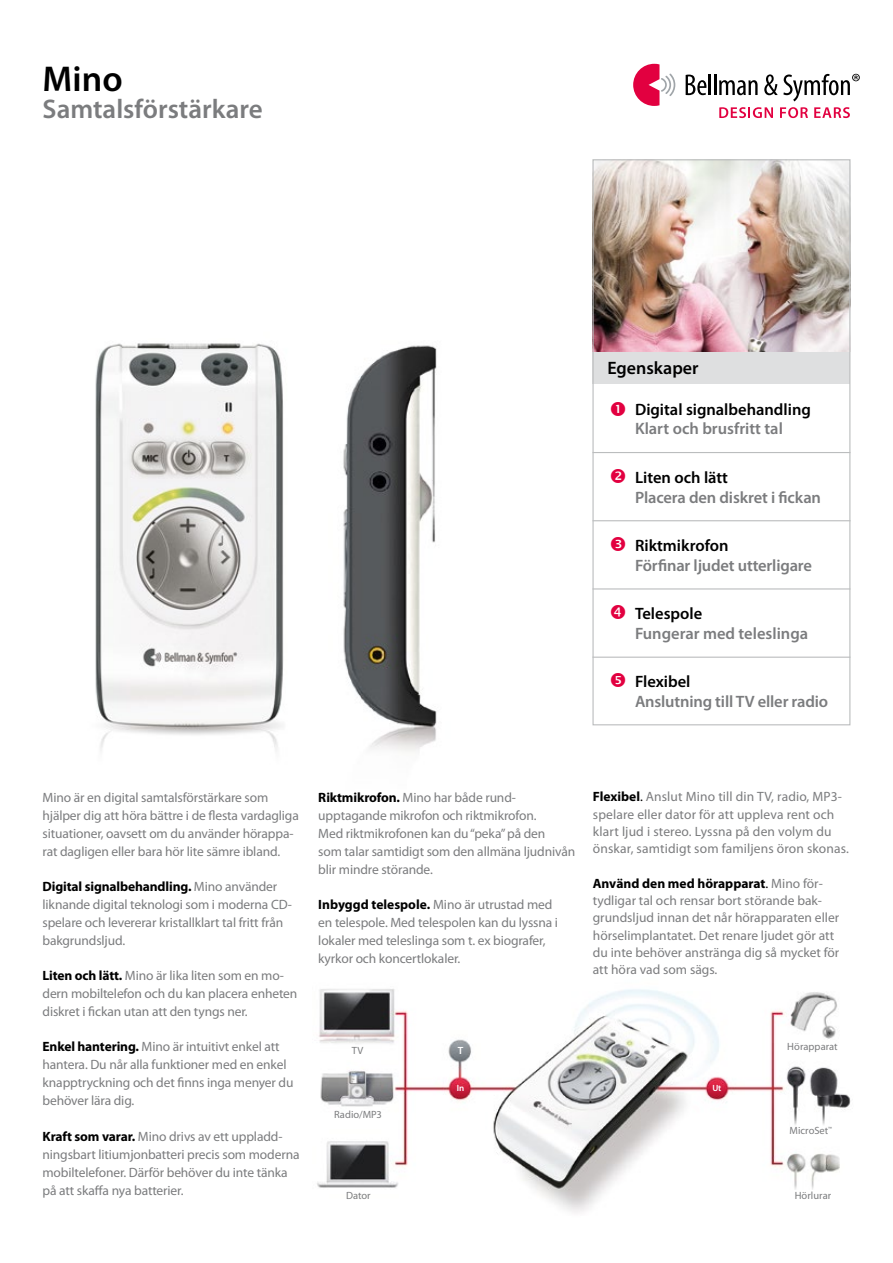
<style>
.page{position:relative;width:893px;height:1263px;background:#fff}
.page>*{position:absolute;margin:0;border:0;box-sizing:border-box;transform-origin:0 0}
.t1{font:600 36px "Myriad Pro";color:#000}
.t2{font:600 27px "Myriad Pro";color:#7b7c7e}
.t3{font:600 18px "Myriad Pro";color:#000}
.t4{font:600 16.5px "Myriad Pro";letter-spacing:-.01em;color:#7b7c7e}
.t5{font:600 16.5px "Myriad Pro";color:#000}
.t6{font:13.5px/18px "Myriad Pro";letter-spacing:-.01em;color:#7b7c7e}
.t7{font:13.5px/17.2px "Myriad Pro";letter-spacing:.01em;color:#7b7c7e}
.t8{font:10.5px "Myriad Pro";letter-spacing:.005em;color:#7b7c7e}
.t9{font:600 10.5px "Myriad Pro";color:#fff}
.t10{font:600 9px "Myriad Pro";color:#fff}
.s1{font-weight:700;color:#000}
.s2{color:#000}
</style>
<div class="page">
<div style="left:592px;top:351px;width:258px;height:33px;background:#dedfe0"></div>
<img style="left:594px;top:161px;width:254px;height:190px">
<div style="left:592px;top:159px;width:258px;height:566px;border:1px solid #bbbdbe"></div>
<img style="left:95px;top:343px;width:189px;height:408px">
<img style="left:343px;top:345px;width:94px;height:407px">
<img style="left:317px;top:989px;width:534px;height:224px">
<hr style="left:592px;top:452px;width:258px;height:1px;background:#bbbdbe">
<hr style="left:593px;top:520px;width:257px;height:1px;background:#bbbdbe">
<hr style="left:592px;top:588px;width:258px;height:1px;background:#bbbdbe">
<hr style="left:592px;top:657px;width:258px;height:1px;background:#bbbdbe">
<svg style="left:686px;top:75px;width:20px;height:20px"></svg>
<hr style="left:709px;top:74px;width:2px;height:21px;background:#000">
<hr style="left:714px;top:74px;width:2px;height:21px;background:#000">
<svg style="left:719px;top:80px;width:39px;height:15px"></svg>
<svg style="left:633px;top:64px;width:42px;height:42px"></svg>
<svg style="left:764px;top:74px;width:96px;height:27px"></svg>
<svg style="left:719px;top:107px;width:54px;height:11px"></svg>
<svg style="left:780px;top:107px;width:28px;height:11px"></svg>
<svg style="left:814px;top:107px;width:36px;height:11px"></svg>
<svg style="left:592px;top:468px;width:2px;height:16px"></svg>
<svg style="left:592px;top:537px;width:2px;height:15px"></svg>
<svg style="left:592px;top:605px;width:2px;height:15px"></svg>
<svg style="left:592px;top:673px;width:2px;height:15px"></svg>
<h1 class="t1" style="left:43px;top:56px;width:82px">Mino</h1>
<h2 class="t2" style="left:43px;top:92px;width:222px">Samtalsförstärkare</h2>
<h3 class="t3" style="left:607px;top:356px;width:93px">Egenskaper</h3>
<p class="t5" style="left:635px;top:398px;width:177px">Digital signalbehandling</p>
<p class="t4" style="left:635px;top:418px;width:149px">Klart och brusfritt tal</p>
<p class="t5" style="left:635px;top:467px;width:95px">Liten och lätt</p>
<p class="t4" style="left:635px;top:486px;width:188px">Placera den diskret i fickan</p>
<p class="t5" style="left:635px;top:535px;width:95px">Riktmikrofon</p>
<p class="t4" style="left:635px;top:555px;width:178px">Förfinar ljudet utterligare</p>
<p class="t5" style="left:635px;top:603px;width:69px">Telespole</p>
<p class="t4" style="left:635px;top:623px;width:175px">Fungerar med teleslinga</p>
<p class="t5" style="left:635px;top:671px;width:57px">Flexibel</p>
<p class="t4" style="left:635px;top:691px;width:195px">Anslutning till TV eller radio</p>
<p class="t6" style="left:43px;top:788px;width:258px">Mino är en digital samtalsförstärkare som hjälper dig att höra bättre i de flesta vardagliga situationer, oavsett om du använder hörappa&shy;rat dagligen eller bara hör lite sämre ibland.</p>
<p class="t6" style="left:43px;top:877px;width:251px"><span class="s1">Digital signalbehandling.</span> Mino använder liknande digital teknologi som i moderna CD&shy;spelare och levererar kristallklart tal fritt från bakgrundsljud.</p>
<p class="t6" style="left:43px;top:966px;width:256px"><span class="s1">Liten och lätt.</span> Mino är lika liten som en mo&shy;dern mobiltelefon och du kan placera enheten diskret i fickan utan att den tyngs ner.</p>
<p class="t6" style="left:43px;top:1037px;width:252px"><span class="s1">Enkel hantering.</span> Mino är intuitivt enkel att hantera. Du når alla funktioner med en enkel knapptryckning och det finns inga menyer du behöver lära dig.</p>
<p class="t6" style="left:43px;top:1127px;width:258px"><span class="s1">Kraft som varar.</span> Mino drivs av ett uppladd&shy;ningsbart litiumjonbatteri precis som moderna mobiltelefoner. Därför behöver du inte tänka på att skaffa nya batterier.</p>
<p class="t6" style="left:318px;top:788px;width:258px"><span class="s1">Riktmikrofon.</span> Mino har både rund&shy;upptagande mikrofon och riktmikrofon.<br>Med riktmikrofonen kan du “peka” på den<br>som talar samtidigt som den allmäna ljudnivån blir mindre störande.</p>
<p class="t6" style="left:318px;top:895px;width:241px"><span class="s1">Inbyggd telespole.</span> Mino är utrustad med en telespole. Med telespolen kan du lyssna i lokaler med teleslinga som t. ex biografer, kyrkor och koncertlokaler.</p>
<p class="t7" style="left:593px;top:788px;width:258px"><span class="s1">Flexibel</span><span class="s2">.</span> Anslut Mino till din TV, radio, MP3- spelare eller dator för att uppleva rent och klart ljud i stereo. Lyssna på den volym du önskar, samtidigt som familjens öron skonas.</p>
<p class="t6" style="left:593px;top:874px;width:248px;line-height:17.2px"><span class="s1">Använd den med hörapparat</span><span class="s2">.</span> Mino för&shy;tydligar tal och rensar bort störande bak&shy;grundsljud innan det når hörapparaten eller hörselimplantatet. Det renare ljudet gör att du inte behöver anstränga dig så mycket för att höra vad som sägs.</p>
<p class="t8" style="left:352px;top:1044px;width:13px">TV</p>
<p class="t8" style="left:334px;top:1108px;width:49px">Radio/MP3</p>
<p class="t8" style="left:346px;top:1189px;width:26px">Dator</p>
<p class="t9" style="left:458px;top:1044px;width:7px">T</p>
<p class="t10" style="left:457px;top:1082px;width:9px">In</p>
<p class="t10" style="left:712px;top:1082px;width:10px">Ut</p>
<p class="t8" style="left:787px;top:1040px;width:52px">Hörapparat</p>
<p class="t8" style="left:789px;top:1124px;width:44px">MicroSet<sup>™</sup></p>
<p class="t8" style="left:795px;top:1189px;width:38px">Hörlurar</p>
</div>
